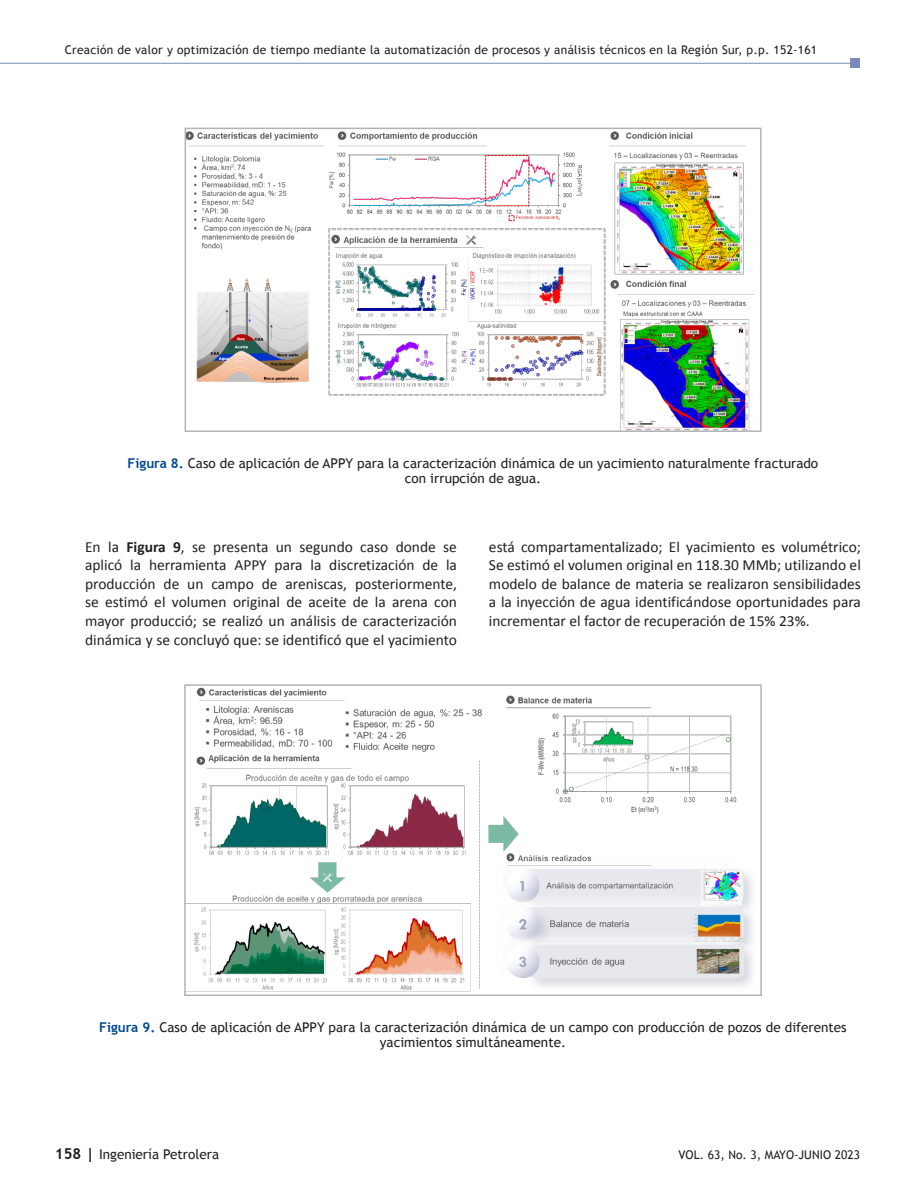
<style>
.page{position:relative;width:915px;height:1191px;background:#fff}
.page>*{position:absolute;margin:0;border:0;box-sizing:border-box;transform-origin:0 0}
.cpoTxt{font:15.45px/18.6px "Calibri";color:#231f20;text-align:justify}
.pieDeImagen{font:13.5px/15px "Trebuchet MS";color:#231f20;text-align:center}
.t1{font:12px "Trebuchet MS";letter-spacing:.02em;color:#231f20}
.t2{font:12px "Trebuchet MS";color:#231f20}
.s1{font-weight:700;color:#014990}
.s2{font-weight:700}
.s3{font-weight:700;font-size:15px}
</style>
<div class="page">
<hr style="left:0;top:63px;width:854px;height:1px;background:#788bbc">
<div style="left:850px;top:59px;width:9px;height:9px;background:#788bbc"></div>
<img style="left:187px;top:131px;width:567px;height:298px">
<div style="left:184px;top:128px;width:577px;height:304px;border:2px solid #b2b3b7"></div>
<img style="left:187px;top:687px;width:566px;height:305px">
<div style="left:184px;top:684px;width:577px;height:312px;border:2px solid #b2b3b7"></div>
<p class="t1" style="left:65px;top:43px;width:753px">Creación de valor y optimización de tiempo mediante la automatización de procesos y análisis técnicos en la Región Sur, p.p. 152-161</p>
<p class="pieDeImagen" style="left:128px;top:456px;width:691px"><span class="s1">Figura 8.</span> Caso de aplicación de APPY para la caracterización dinámica de un yacimiento naturalmente fracturado con irrupción de agua.</p>
<p class="cpoTxt" style="left:85px;top:536px;width:373px">En la <span class="s2">Figura 9</span>, se presenta un segundo caso donde se aplicó la herramienta APPY para la discretización de la producción de un campo de areniscas, posteriormente, se estimó el volumen original de aceite de la arena con mayor producció; se realizó un análisis de caracterización dinámica y se concluyó que: se identificó que el yacimiento</p>
<p class="cpoTxt" style="left:489px;top:536px;width:373px">está compartamentalizado; El yacimiento es volumétrico; Se estimó el volumen original en 118.30 MMb; utilizando el modelo de balance de materia se realizaron sensibilidades a la inyección de agua identificándose oportunidades para incrementar el factor de recuperación de 15% 23%.</p>
<p class="pieDeImagen" style="left:99px;top:1020px;width:748px"><span class="s1">Figura 9.</span> Caso de aplicación de APPY para la caracterización dinámica de un campo con producción de pozos de diferentes yacimientos simultáneamente.</p>
<p class="pieDeImagen" style="left:55px;top:1146px;width:166px"><span class="s3">158 |</span> Ingeniería Petrolera</p>
<p class="t2" style="left:678px;top:1147px;width:183px">VOL. 63, No. 3, MAYO-JUNIO 2023</p>
</div>
